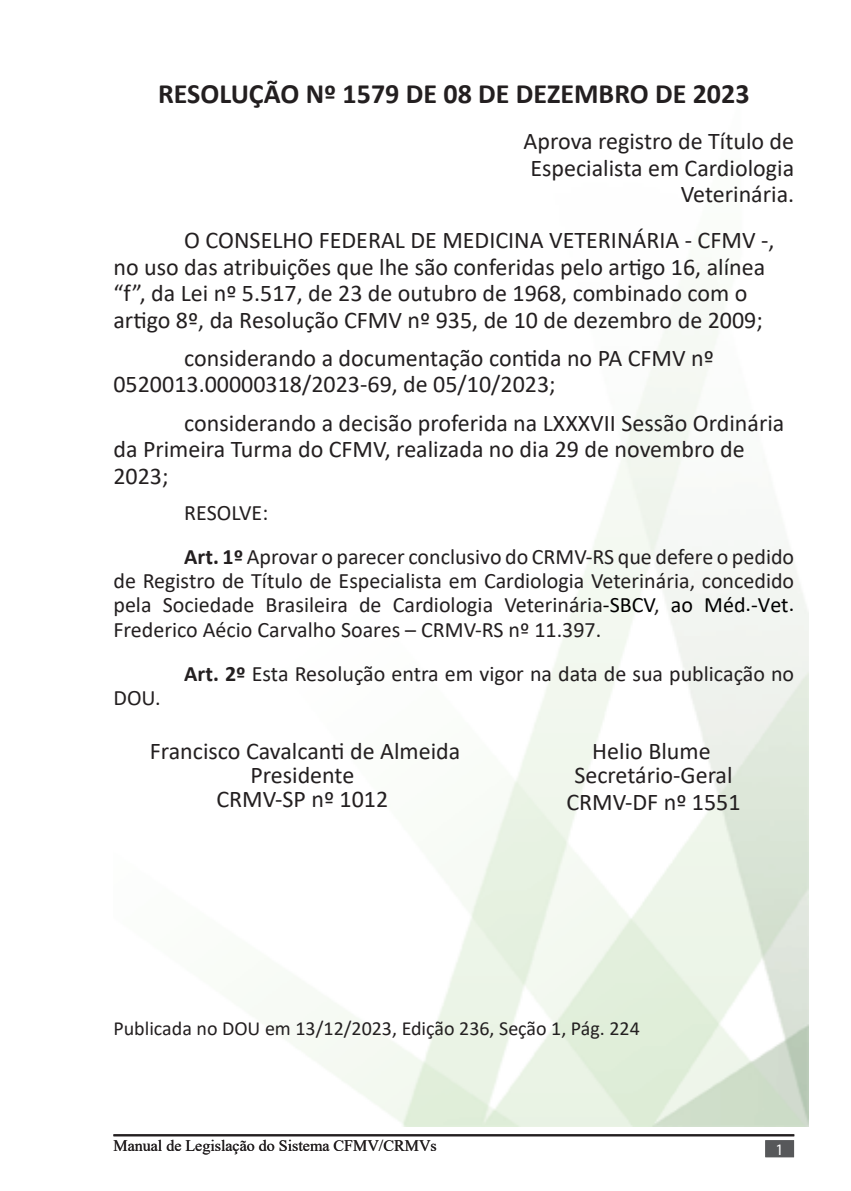
<style>
.page{position:relative;width:851px;height:1191px;background:#fff}
.page>*{position:absolute;margin:0;border:0;box-sizing:border-box;transform-origin:0 0}
.Footnote_text{font:700 28px "Calibri";color:#231f20}
.Body_Text{font:24px/26.4px "Calibri";color:#231f20}
.Footnote_text-2{font:24px/26.4px "Calibri";color:#231f20;text-align:right}
.t1{font:22px/24.2px "Calibri";color:#231f20;text-align:justify}
.t2{font:20px "Calibri";color:#231f20}
.t3{font:16px "Times New Roman";color:#231f20}
.Apresentação{font:16px "Myriad Pro";color:#fff}
.s1{font-weight:700}
.s2{color:#000}
</style>
<div class="page">
<hr style="left:113px;top:1134px;width:681px;height:2px;background:#231f20">
<div style="left:765px;top:1140px;width:28px;height:17px;background:#57585a;border:2px solid #57585a"></div>
<p class="Footnote_text" style="left:158px;top:74px;width:593px">RESOLUÇÃO Nº 1579 DE 08 DE DEZEMBRO DE 2023</p>
<p class="Footnote_text-2" style="left:523px;top:127px;width:272px">Aprova registro de Título de<br>Especialista em Cardiologia<br>Veterinária.</p>
<p class="Body_Text" style="left:113px;top:226px;width:662px;text-indent:71px">O CONSELHO FEDERAL DE MEDICINA VETERINÁRIA - CFMV -, no uso das atribuições que lhe são conferidas pelo artigo 16, alínea “f”, da Lei nº 5.517, de 23 de outubro de 1968, combinado com o artigo 8º, da Resolução CFMV nº 935, de 10 de dezembro de 2009;</p>
<p class="Body_Text" style="left:113px;top:344px;width:601px;text-indent:71px">considerando a documentação contida no PA CFMV nº<br>0520013.00000318/2023-69, de 05/10/2023;</p>
<p class="Body_Text" style="left:113px;top:409px;width:672px;text-indent:71px">considerando a decisão proferida na LXXXVII Sessão Ordinária da Primeira Turma do CFMV, realizada no dia 29 de novembro de<br>2023;</p>
<p class="t1" style="left:184px;top:500px;width:85px">RESOLVE:</p>
<p class="t1" style="left:113px;top:544px;width:682px;text-indent:71px"><span class="s1">Art. 1º</span> Aprovar o parecer conclusivo do CRMV-RS que defere o pedido de Registro de Título de Especialista em Cardiologia Veterinária, concedido pela Sociedade Brasileira de Cardiologia Veterinária<span class="s2">-SBCV</span>, <span class="s2">ao Méd.-Vet.<br></span>Frederico Aécio Carvalho Soares – CRMV-RS nº 11.397.</p>
<p class="t1" style="left:184px;top:661px;width:611px"><span class="s1">Art. 2º</span> Esta Resolução entra em vigor na data de sua publicação no</p>
<p class="t1" style="left:113px;top:685px;width:49px">DOU.</p>
<p class="Body_Text" style="left:150px;top:737px;width:312px">Francisco Cavalcanti de Almeida</p>
<p class="Body_Text" style="left:250px;top:761px;width:105px">Presidente</p>
<p class="Body_Text" style="left:216px;top:785px;width:173px">CRMV-SP nº 1012</p>
<p class="Body_Text" style="left:574px;top:738px;width:160px;line-height:24px;text-align:center">Helio Blume<br>Secretário-Geral</p>
<p class="Body_Text" style="left:566px;top:787px;width:176px">CRMV-DF nº 1551</p>
<p class="t2" style="left:113px;top:1014px;width:528px">Publicada no DOU em 13/12/2023, Edição 236, Seção 1, Pág. 224</p>
<p class="t3" style="left:113px;top:1134px;width:325px">Manual de Legislação do Sistema CFMV/CRMVs</p>
<p class="Apresentação" style="left:775px;top:1140px;width:10px">1</p>
</div>
